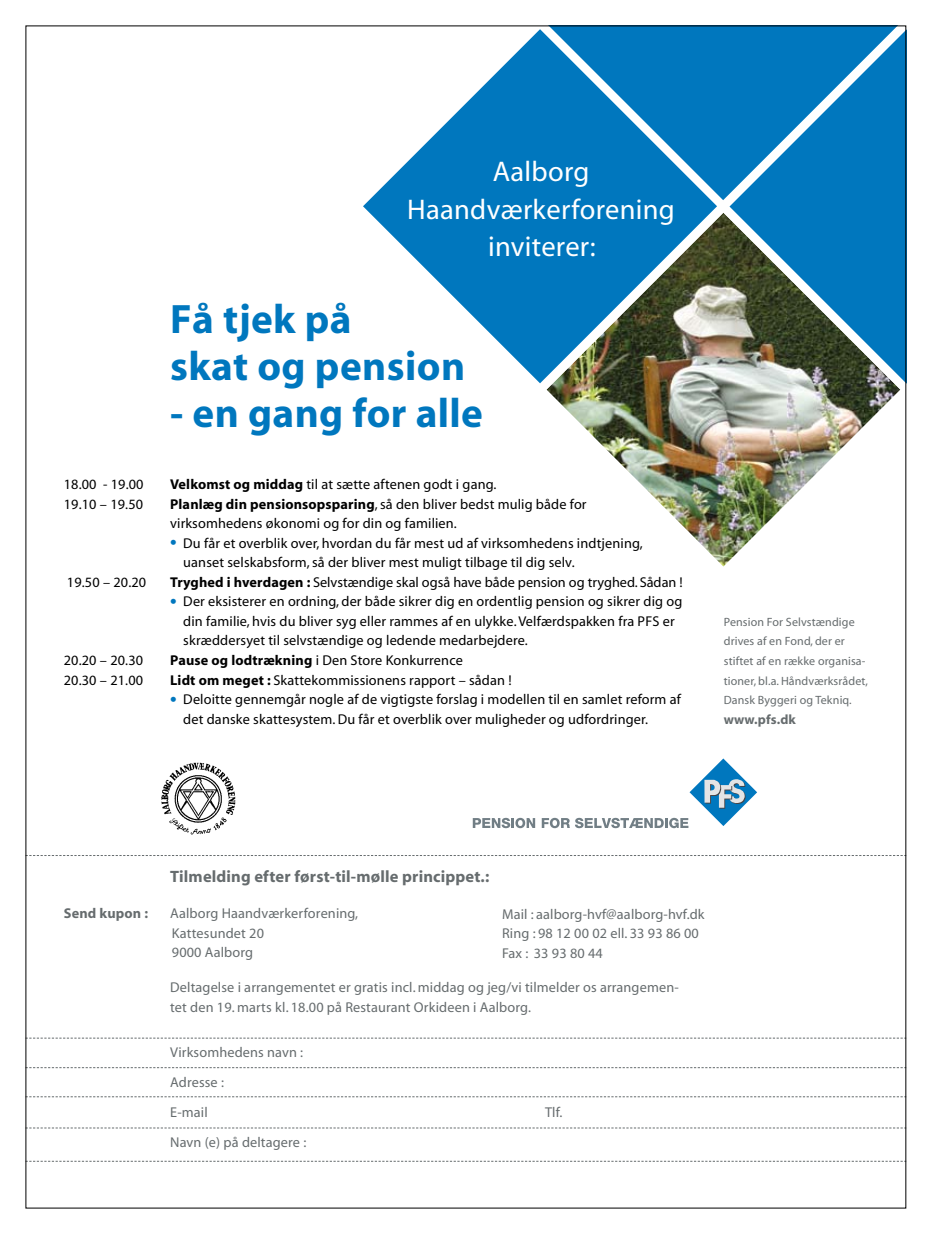
<style>
.page{position:relative;width:936px;height:1234px;background:#fff}
.page>*{position:absolute;margin:0;border:0;box-sizing:border-box;transform-origin:0 0}
.t1{font:700 41.25px/47.1px "Myriad";letter-spacing:.01em;color:#0077be}
.t2{font:28.5px/37.5px "Myriad";letter-spacing:.01em;color:#fff;text-align:center}
.t3{font:700 16.5px "Myriad";letter-spacing:.01em;color:#666c6e}
.t4{font:14.25px/19.5px "Myriad";letter-spacing:.01em;color:#000}
.t5{font:14.25px/19.5px "Myriad";letter-spacing:.01em;color:#666c6e}
.t6{font:700 14.25px "Myriad";letter-spacing:.01em;color:#666c6e}
.t7{font:700 13.5px "Myriad";letter-spacing:.01em;color:#666c6e}
.t8{font:12px/19.5px "Myriad";letter-spacing:.01em;color:#666c6e}
.s1{font-weight:700}
.s2{font-weight:700;font-size:19.5px;color:#0077be}
</style>
<div class="page">
<svg style="left:472px;top:817px;width:63px;height:11px"></svg>
<svg style="left:541px;top:758px;width:216px;height:70px"></svg>
<svg style="left:363px;top:29px;width:354px;height:354px;fill:#0077be"></svg>
<div style="left:729px;top:32px;width:175px;height:349px;background:#0077be"></div>
<img style="left:546px;top:212px;width:354px;height:354px">
<svg style="left:546px;top:28px;width:354px;height:172px;background:#1180c2"></svg>
<img style="left:161px;top:762px;width:75px;height:73px">
<svg style="left:29px;top:855px;width:874px;height:1px"></svg>
<svg style="left:29px;top:1096px;width:874px;height:1px"></svg>
<svg style="left:29px;top:1127px;width:874px;height:1px"></svg>
<svg style="left:29px;top:1160px;width:874px;height:1px"></svg>
<svg style="left:29px;top:1037px;width:874px;height:1px"></svg>
<h2 class="t2" style="left:407px;top:154px;width:269px">Aalborg<br>Haandværkerforening inviterer:</h2>
<h1 class="t1" style="left:170px;top:297px;width:297px">Få tjek på<br>skat og pension</h1>
<h1 class="t1" style="left:170px;top:391px;width:314px">- en gang for alle</h1>
<p class="t4" style="left:64px;top:475px;width:81px">18.00 - 19.00</p>
<p class="t4" style="left:170px;top:475px;width:328px"><span class="s1">Velkomst og middag</span> til at sætte aftenen godt i gang.</p>
<p class="t4" style="left:64px;top:495px;width:81px">19.10 – 19.50</p>
<p class="t4" style="left:170px;top:495px;width:418px"><span class="s1">Planlæg din pensionsopsparing</span>, så den bliver bedst mulig både for virksomhedens økonomi og for din og familien.</p>
<p class="t4" style="left:183px;top:534px;width:461px;text-indent:-13px"><span class="s2">•</span> Du får et overblik over, hvordan du får mest ud af virksomhedens indtjening, uanset selskabsform, så der bliver mest muligt tilbage til dig selv.</p>
<p class="t4" style="left:67px;top:573px;width:81px">19.50 – 20.20</p>
<p class="t4" style="left:170px;top:573px;width:514px"><span class="s1">Tryghed i hverdagen :</span> Selvstændige skal også have både pension og tryghed. Sådan !</p>
<p class="t4" style="left:183px;top:592px;width:500px;text-indent:-13px"><span class="s2">•</span> Der eksisterer en ordning, der både sikrer dig en ordentlig pension og sikrer dig og din familie, hvis du bliver syg eller rammes af en ulykke. Velfærdspakken fra PFS er skræddersyet til selvstændige og ledende medarbejdere.</p>
<p class="t4" style="left:64px;top:651px;width:81px">20.20 – 20.30</p>
<p class="t4" style="left:170px;top:651px;width:294px"><span class="s1">Pause og lodtrækning</span> i Den Store Konkurrence</p>
<p class="t4" style="left:64px;top:670px;width:81px">20.30 – 21.00</p>
<p class="t4" style="left:170px;top:670px;width:343px"><span class="s1">Lidt om meget :</span> Skattekommissionens rapport – sådan !</p>
<p class="t4" style="left:183px;top:690px;width:499px;text-indent:-13px"><span class="s2">•</span> Deloitte gennemgår nogle af de vigtigste forslag i modellen til en samlet reform af det danske skattesystem. Du får et overblik over muligheder og udfordringer.</p>
<p class="t8" style="left:723px;top:612px;width:146px">Pension For Selvstændige drives af en Fond, der er stiftet af en række organisa&shy;tioner, bl.a. Håndværksrådet,<br>Dansk Byggeri og Tekniq.</p>
<p class="t7" style="left:723px;top:712px;width:74px">www.pfs.dk</p>
<p class="t3" style="left:170px;top:867px;width:321px">Tilmelding efter først-til-mølle princippet.:</p>
<p class="t6" style="left:64px;top:906px;width:86px">Send kupon :</p>
<p class="t5" style="left:170px;top:904px;width:190px">Aalborg Haandværkerforening,<br>Kattesundet 20<br>9000 Aalborg</p>
<p class="t5" style="left:170px;top:977px;width:510px">Deltagelse i arrangementet er gratis incl. middag og jeg/vi tilmelder os arrangemen&shy;tet den 19. marts kl. 18.00 på Restaurant Orkideen i Aalborg.</p>
<p class="t5" style="left:170px;top:1037px;width:134px;line-height:30px">Virksomhedens navn :<br>Adresse :<br>E-mail</p>
<p class="t5" style="left:502px;top:904px;width:204px">Mail : aalborg-hvf@aalborg-hvf.dk<br>Ring : 98 12 00 02 ell. 33 93 86 00<br>Fax : 33 93 80 44</p>
<p class="t5" style="left:545px;top:1102px;width:19px">Tlf.</p>
<p class="t5" style="left:170px;top:1132px;width:138px">Navn (e) på deltagere :</p>
</div>
